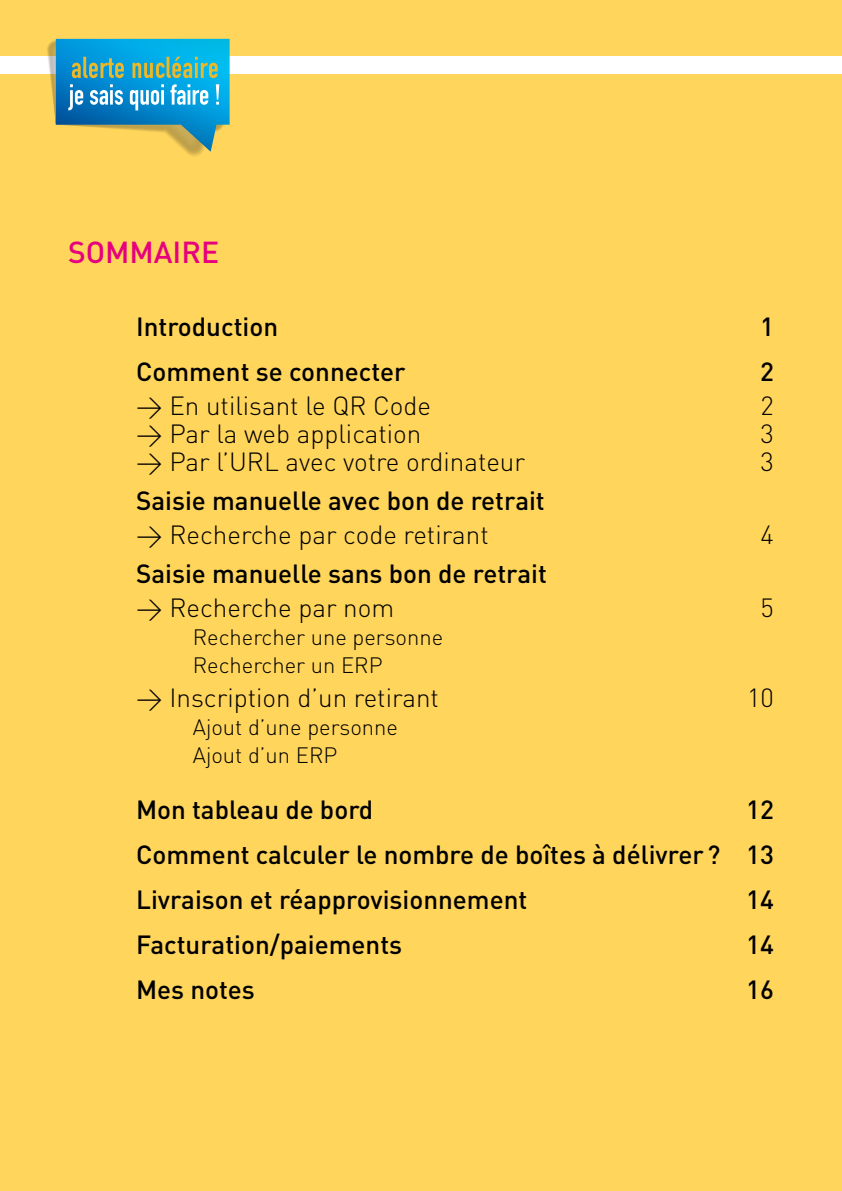
<style>
.page{position:relative;width:842px;height:1191px;background:#ffd55c}
.page>*{position:absolute;margin:0;border:0;box-sizing:border-box;transform-origin:0 0}
.t1{font:500 30px "DIN";color:#e6007d}
.t2{font:500 26px/45px "DIN";color:#000;text-align:justify}
.t3{font:300 26px "DIN";color:#000}
.t4{font:300 22px/28px "DIN";color:#000}
</style>
<div class="page">
<div style="left:0;top:57px;width:842px;height:17px;background:#fff"></div>
<svg style="left:46px;top:39px;width:184px;height:117px"></svg>
<p class="t1" style="left:68px;top:233px;width:153px">SOMMAIRE</p>
<p class="t2" style="left:136px;top:303px;width:144px">Introduction</p>
<p class="t2" style="left:760px;top:303px;width:15px">1</p>
<p class="t2" style="left:136px;top:348px;width:271px">Comment se connecter</p>
<p class="t2" style="left:760px;top:348px;width:15px">2</p>
<p class="t3" style="left:136px;top:389px;width:297px">&gt; En utilisant le QR Code</p>
<p class="t3" style="left:760px;top:389px;width:15px">2</p>
<p class="t3" style="left:136px;top:417px;width:287px">&gt; Par la web application</p>
<p class="t3" style="left:760px;top:417px;width:15px">3</p>
<p class="t3" style="left:136px;top:445px;width:390px">&gt; Par l’URL avec votre ordinateur</p>
<p class="t3" style="left:760px;top:445px;width:15px">3</p>
<p class="t2" style="left:136px;top:477px;width:410px">Saisie manuelle avec bon de retrait</p>
<p class="t3" style="left:136px;top:518px;width:354px">&gt; Recherche par code retirant</p>
<p class="t3" style="left:760px;top:518px;width:15px">4</p>
<p class="t2" style="left:136px;top:550px;width:412px">Saisie manuelle sans bon de retrait</p>
<p class="t3" style="left:136px;top:591px;width:260px">&gt; Recherche par nom</p>
<p class="t3" style="left:760px;top:591px;width:15px">5</p>
<p class="t4" style="left:193px;top:622px;width:252px">Rechercher une personne<br>Rechercher un ERP</p>
<p class="t3" style="left:136px;top:681px;width:304px">&gt; Inscription d’un retirant</p>
<p class="t3" style="left:747px;top:681px;width:28px">10</p>
<p class="t4" style="left:193px;top:712px;width:207px">Ajout d’une personne<br>Ajout d’un ERP</p>
<p class="t2" style="left:136px;top:785px;width:239px">Mon tableau de bord</p>
<p class="t2" style="left:136px;top:785px;width:639px;text-indent:610px">12<br>Comment calculer le nombre de boîtes à délivrer? 13<br>Livraison et réapprovisionnement</p>
<p class="t2" style="left:746px;top:876px;width:29px">14</p>
<p class="t2" style="left:136px;top:921px;width:268px">Facturation/paiements</p>
<p class="t2" style="left:746px;top:921px;width:29px">14</p>
<p class="t2" style="left:136px;top:966px;width:120px">Mes notes</p>
<p class="t2" style="left:746px;top:966px;width:29px">16</p>
</div>
